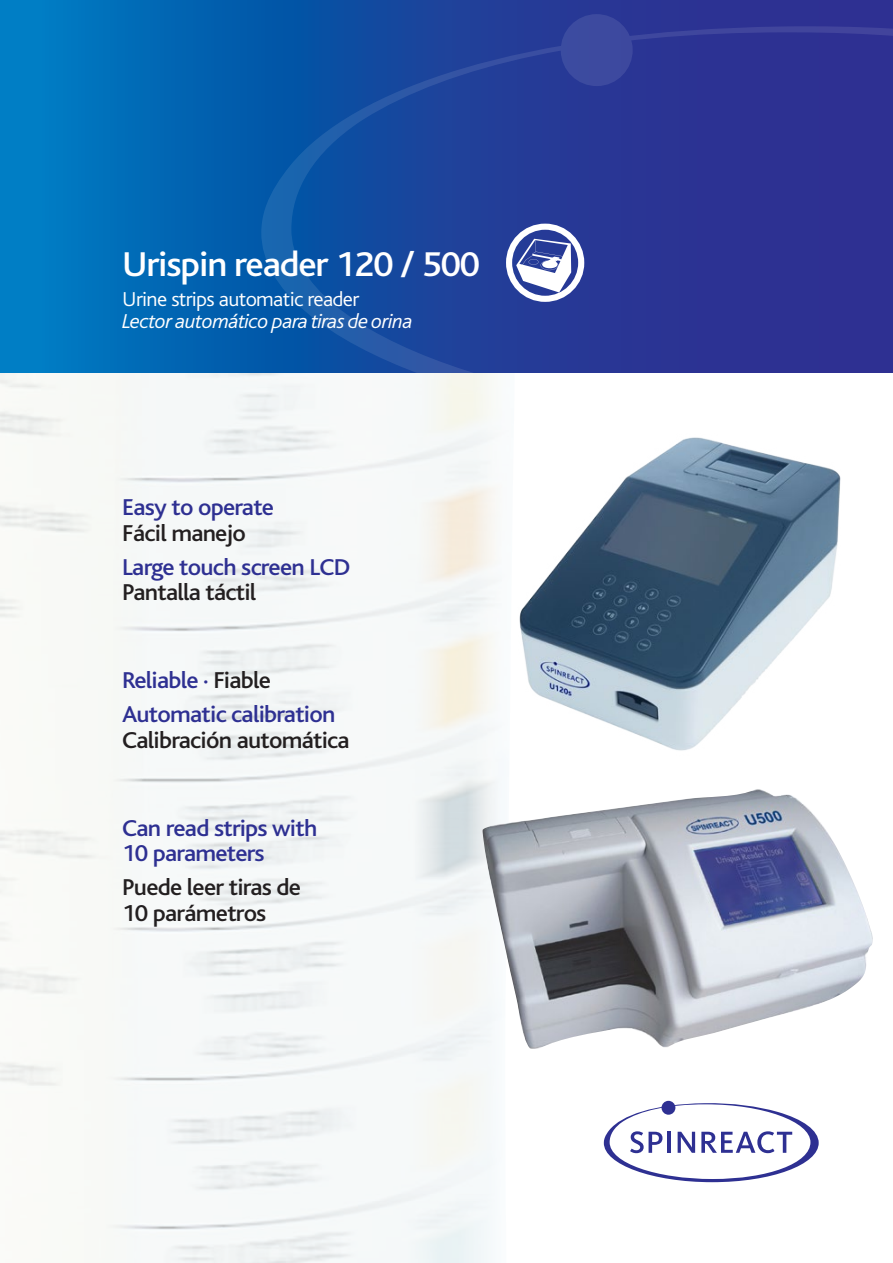
<style>
.page{position:relative;width:893px;height:1263px;background:#fff}
.page>*{position:absolute;margin:0;border:0;box-sizing:border-box;transform-origin:0 0}
.t1{font:500 36px "Bliss";letter-spacing:-.03em;color:#fff;scale:1.05 1}
.t2{font:500 24px/25.5px "Bliss";letter-spacing:-.03em;color:#2e3092;scale:1.05 1}
.t3{font:500 24px/25.5px "Bliss";letter-spacing:-.03em;color:#231f20;scale:1.05 1}
.t4{font:italic 300 21px "Bliss";letter-spacing:-.03em;color:#fff;scale:1.05 1}
.t5{font:300 21px "Bliss";letter-spacing:-.03em;color:#fff;scale:1.05 1}
.s1{color:#231f20}
</style>
<div class="page">
<img style="left:0;top:372px;width:499px;height:891px">
<svg style="left:604px;top:1103px;width:215px;height:79px"></svg>
<div style="left:661px;top:1101px;width:14px;height:14px;background:#2e3092;border-radius:50%"></div>
<div style="left:0;top:0;width:893px;height:372px;background:linear-gradient(to right,#0074bc,#372187)"></div>
<svg style="left:261px;top:24px;width:632px;height:412px;background:#435aa7"></svg>
<div style="left:560px;top:14px;width:73px;height:72px;background:#3d4a9f;border-radius:50%"></div>
<img style="left:482px;top:789px;width:391px;height:260px">
<img style="left:503px;top:426px;width:346px;height:325px">
<p class="t1" style="left:122px;top:246px;width:342px">Urispin reader 120 / 500</p>
<p class="t5" style="left:122px;top:288px;width:227px">Urine strips automatic reader</p>
<p class="t4" style="left:122px;top:311px;width:278px">Lector automático para tiras de orina</p>
<p class="t2" style="left:122px;top:495px;width:146px">Easy to operate</p>
<p class="t3" style="left:122px;top:521px;width:119px">Fácil manejo</p>
<p class="t2" style="left:122px;top:555px;width:219px">Large touch screen LCD</p>
<p class="t3" style="left:122px;top:580px;width:129px">Pantalla táctil</p>
<p class="t2" style="left:122px;top:668px;width:143px">Reliable · <span class="s1">Fiable</span></p>
<p class="t2" style="left:122px;top:702px;width:205px">Automatic calibration</p>
<p class="t3" style="left:122px;top:728px;width:218px">Calibración automática</p>
<p class="t2" style="left:122px;top:815px;width:187px">Can read strips with<br>10 parameters</p>
<p class="t3" style="left:122px;top:875px;width:172px">Puede leer tiras de<br>10 parámetros</p>
</div>
